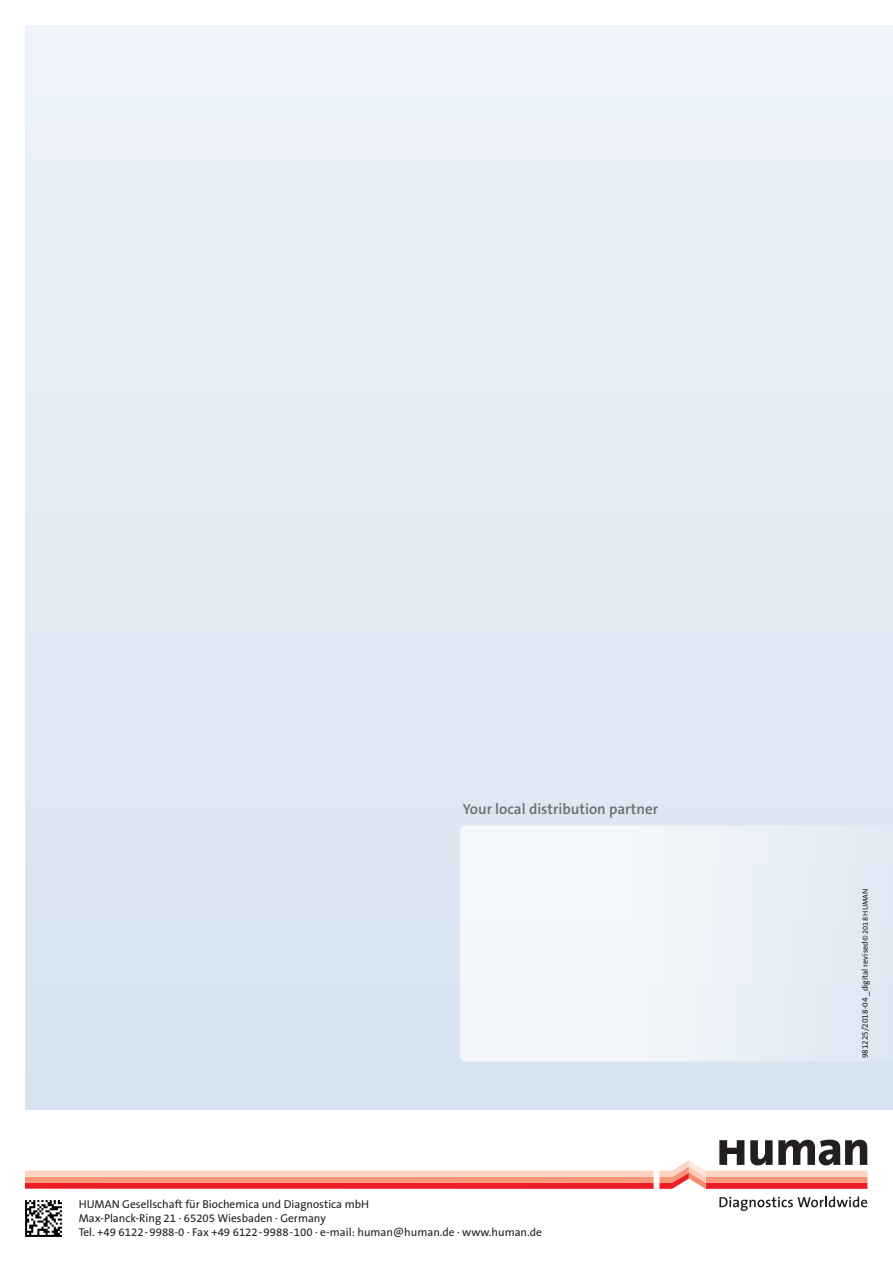
<style>
.page{position:relative;width:893px;height:1263px;background:#fff}
.page>*{position:absolute;margin:0;border:0;box-sizing:border-box;transform-origin:0 0}
.t1{font:600 15px "The Sans B6";color:#6c6d70}
.t2{font:11.4px "The Sans B5 Plain";color:#231f20}
.t3{font:8.25px "The Sans B5 Plain";color:#231f20}
.s1{font-size:7.5px}
</style>
<div class="page">
<div style="left:26px;top:26px;width:867px;height:1084px;background:#e4ecf5"></div>
<svg style="left:26px;top:1140px;width:841px;height:49px"></svg>
<svg style="left:719px;top:1196px;width:148px;height:15px"></svg>
<img style="left:25px;top:1200px;width:37px;height:37px">
<div style="left:460px;top:826px;width:243px;height:236px;background:#f3f6fa"></div>
<p class="t1" style="left:463px;top:801px;width:197px">Your local distribution partner</p>
<p class="t2" style="left:79px;top:1198px;width:292px">HUMAN Gesellschaft für Biochemica und Diagnostica mbH</p>
<p class="t2" style="left:79px;top:1212px;width:249px">Max-Planck-Ring 21 · 65205 Wiesbaden · Germany</p>
<p class="t2" style="left:79px;top:1227px;width:465px">Tel. +49 6122-9988-0 · Fax +49 6122-9988-100 · e-mail: human@human.de · www.human.de</p>
<p class="t3" style="left:861px;top:1058px;width:171px;rotate:-90deg">981225/2018-04 _digital revised<span class="s1">© 2018 HUMAN</span></p>
</div>
